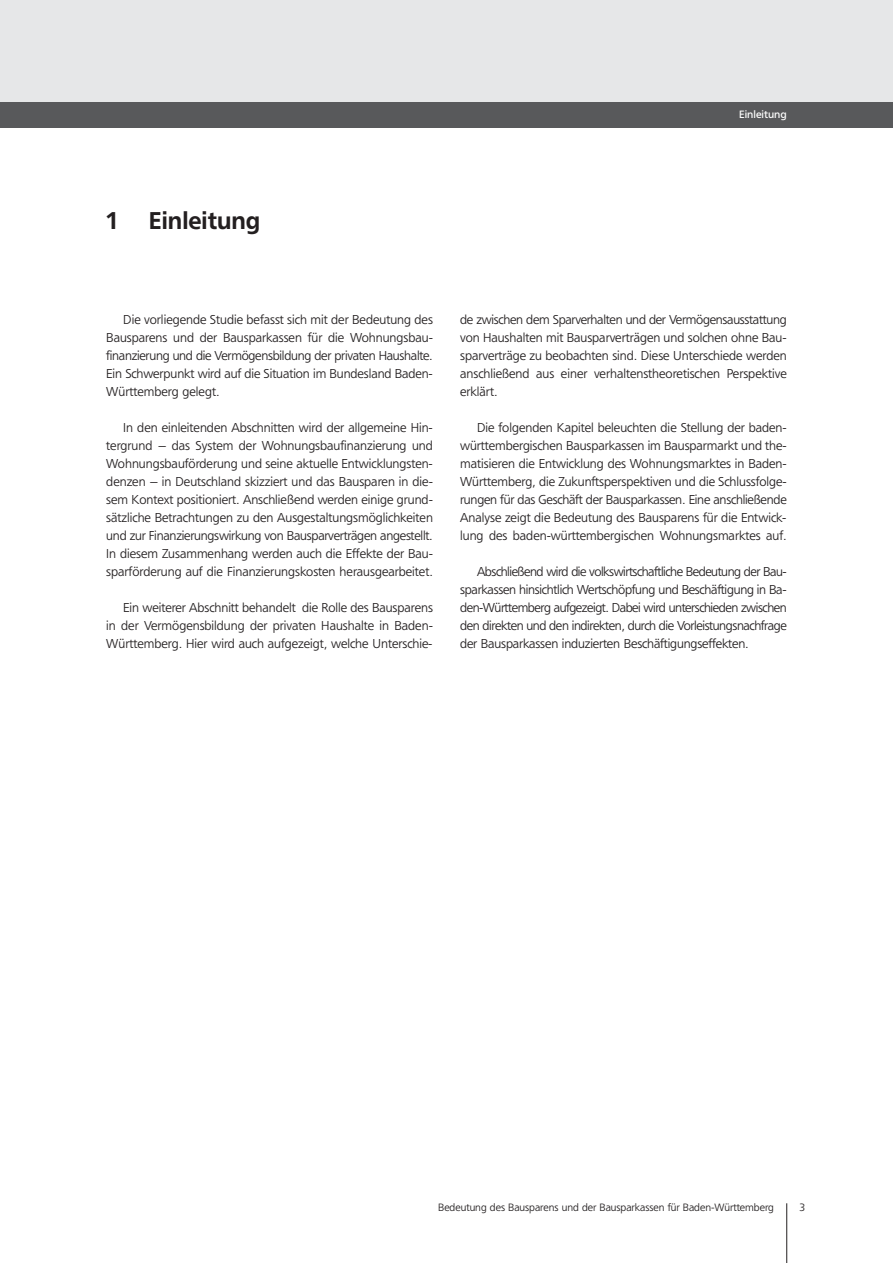
<style>
.page{position:relative;width:893px;height:1263px;background:#fff}
.page>*{position:absolute;margin:0;border:0;box-sizing:border-box;transform-origin:0 0}
.t1{font:500 24px "Freeborn SB";color:#231f20}
.t2{font:300 12.75px/18px "Freeborn SB";color:#231f20;text-align:justify}
.t3{font:300 10.5px "Freeborn SB";color:#231f20}
.t4{font:10.5px "Freeborn SB";color:#fff}
</style>
<div class="page">
<hr style="left:786px;top:1203px;width:1px;height:60px;background:#231f20">
<div style="left:0;top:0;width:892px;height:128px;background:#e6e7e8"></div>
<div style="left:0;top:102px;width:892px;height:26px;background:#58595b"></div>
<p class="t4" style="left:739px;top:110px;width:49px">Einleitung</p>
<h1 class="t1" style="left:106px;top:212px;width:155px">1 Einleitung</h1>
<p class="t2" style="left:106px;top:312px;width:328px;text-indent:17px">Die vorliegende Studie befasst sich mit der Bedeutung des Bausparens und der Bausparkassen für die Wohnungsbau&shy;finanzierung und die Vermögensbildung der privaten Haushalte.<br>Ein Schwerpunkt wird auf die Situation im Bundesland Baden-Württemberg gelegt.</p>
<p class="t2" style="left:106px;top:420px;width:328px;text-indent:17px">In den einleitenden Abschnitten wird der allgemeine Hin&shy;tergrund – das System der Wohnungsbaufinanzierung und Wohnungsbauförderung und seine aktuelle Entwicklungsten&shy;denzen – in Deutschland skizziert und das Bausparen in die&shy;sem Kontext positioniert. Anschließend werden einige grund&shy;sätzliche Betrachtungen zu den Ausgestaltungsmöglichkeiten und zur Finanzierungswirkung von Bausparverträgen angestellt.<br>In diesem Zusammenhang werden auch die Effekte der Bau&shy;sparförderung auf die Finanzierungskosten herausgearbeitet.</p>
<p class="t2" style="left:106px;top:600px;width:328px;text-indent:17px">Ein weiterer Abschnitt behandelt die Rolle des Bausparens in der Vermögensbildung der privaten Haushalte in Baden-Württemberg. Hier wird auch aufgezeigt, welche Unterschie-</p>
<p class="t2" style="left:460px;top:312px;width:328px">de zwischen dem Sparverhalten und der Vermögensausstattung von Haushalten mit Bausparverträgen und solchen ohne Bau&shy;sparverträge zu beobachten sind. Diese Unterschiede werden anschließend aus einer verhaltenstheoretischen Perspektive erklärt.</p>
<p class="t2" style="left:460px;top:420px;width:328px;text-indent:17px">Die folgenden Kapitel beleuchten die Stellung der baden&shy;württembergischen Bausparkassen im Bausparmarkt und the&shy;matisieren die Entwicklung des Wohnungsmarktes in Baden-Württemberg, die Zukunftsperspektiven und die Schlussfolge&shy;rungen für das Geschäft der Bausparkassen. Eine anschließende Analyse zeigt die Bedeutung des Bausparens für die Entwick&shy;lung des baden-württembergischen Wohnungsmarktes auf.</p>
<p class="t2" style="left:460px;top:564px;width:328px;text-indent:17px">Abschließend wird die volkswirtschaftliche Bedeutung der Bau&shy;sparkassen hinsichtlich Wertschöpfung und Beschäftigung in Ba&shy;den-Württemberg aufgezeigt. Dabei wird unterschieden zwischen den direkten und den indirekten, durch die Vorleistungsnachfrage der Bausparkassen induzierten Beschäftigungseffekten.</p>
<p class="t3" style="left:438px;top:1203px;width:337px">Bedeutung des Bausparens und der Bausparkassen für Baden-Württemberg</p>
<p class="t3" style="left:799px;top:1203px;width:7px">3</p>
</div>
